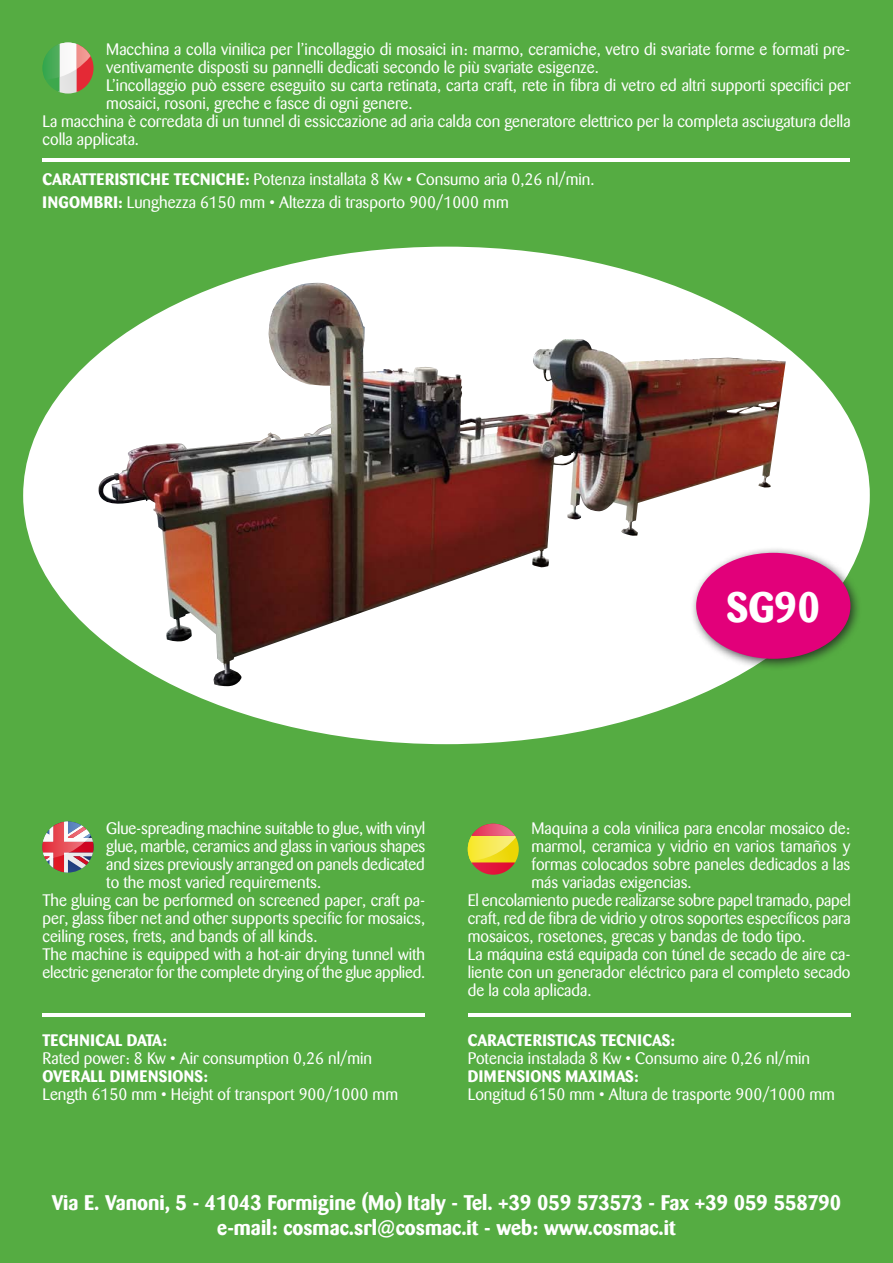
<style>
.page{position:relative;width:893px;height:1263px;background:#55ac42}
.page>*{position:absolute;margin:0;border:0;box-sizing:border-box;transform-origin:0 0}
.t1{font:700 42px "Barmeno";color:#fff}
.t2{font:700 21px/25.2px "Barmeno";color:#fff;text-align:center}
.t3{font:16.5px/22.5px "Barmeno";color:#fff}
.t4{font:700 16.5px "Barmeno";color:#fff}
.t5{font:700 16.5px "Barmeno";letter-spacing:.02em;color:#fff}
.s1{font-weight:700}
</style>
<div class="page">
<div style="left:23px;top:247px;width:847px;height:497px;background:#fff;border-radius:50%"></div>
<img style="left:96px;top:284px;width:690px;height:402px">
<hr style="left:43px;top:1013px;width:382px;height:3px;background:#fff">
<hr style="left:468px;top:1013px;width:382px;height:3px;background:#fff">
<svg style="left:43px;top:43px;width:51px;height:51px"></svg>
<svg style="left:468px;top:824px;width:51px;height:51px"></svg>
<svg style="left:43px;top:821px;width:51px;height:51px"></svg>
<hr style="left:43px;top:159px;width:807px;height:3px;background:#fff">
<div style="left:690px;top:547px;width:172px;height:124px;background:#1a171c;opacity:.75"></div>
<div style="left:696px;top:553px;width:154px;height:106px;background:#e2007a;border-radius:50%"></div>
<p class="t3" style="left:106px;top:38px;width:745px">Macchina a colla vinilica per l’incollaggio di mosaici in: marmo, ceramiche, vetro di svariate forme e formati pre-</p>
<p class="t3" style="left:106px;top:56px;width:494px">ventivamente disposti su pannelli dedicati secondo le più svariate esigenze.</p>
<p class="t3" style="left:106px;top:74px;width:746px">L’incollaggio può essere eseguito su carta retinata, carta craft, rete in fibra di vetro ed altri supporti specifici per</p>
<p class="t3" style="left:106px;top:92px;width:308px">mosaici, rosoni, greche e fasce di ogni genere.</p>
<p class="t3" style="left:43px;top:110px;width:809px">La macchina è corredata di un tunnel di essiccazione ad aria calda con generatore elettrico per la completa asciugatura della</p>
<p class="t3" style="left:43px;top:128px;width:98px">colla applicata.</p>
<p class="t3" style="left:43px;top:169px;width:554px"><span class="s1">CARATTERISTICHE TECNICHE:</span> Potenza installata 8 Kw • Consumo aria 0,26 nl/min.<br><span class="s1">INGOMBRI:</span> Lunghezza 6150 mm • Altezza di trasporto 900/1000 mm</p>
<h1 class="t1" style="left:726px;top:582px;width:95px">SG90</h1>
<p class="t3" style="left:106px;top:817px;width:320px">Glue-spreading machine suitable to glue, with vinyl</p>
<p class="t3" style="left:106px;top:835px;width:321px">glue, marble, ceramics and glass in various shapes</p>
<p class="t3" style="left:106px;top:853px;width:320px">and sizes previously arranged on panels dedicated</p>
<p class="t3" style="left:106px;top:871px;width:216px">to the most varied requirements.</p>
<p class="t3" style="left:43px;top:889px;width:384px">The gluing can be performed on screened paper, craft pa-</p>
<p class="t3" style="left:43px;top:907px;width:384px">per, glass fiber net and other supports specific for mosaics,</p>
<p class="t3" style="left:43px;top:925px;width:276px">ceiling roses, frets, and bands of all kinds.</p>
<p class="t3" style="left:43px;top:943px;width:384px">The machine is equipped with a hot-air drying tunnel with</p>
<p class="t3" style="left:43px;top:961px;width:384px">electric generator for the complete drying of the glue applied.</p>
<p class="t4" style="left:43px;top:1031px;width:126px">TECHNICAL DATA:</p>
<p class="t3" style="left:43px;top:1048px;width:331px">Rated power: 8 Kw • Air consumption 0,26 nl/min</p>
<p class="t5" style="left:43px;top:1067px;width:167px">OVERALL DIMENSIONS:</p>
<p class="t3" style="left:43px;top:1084px;width:357px">Length 6150 mm • Height of transport 900/1000 mm</p>
<p class="t3" style="left:532px;top:817px;width:320px">Maquina a cola vinilica para encolar mosaico de:</p>
<p class="t3" style="left:532px;top:835px;width:320px">marmol, ceramica y vidrio en varios tamaños y</p>
<p class="t3" style="left:532px;top:853px;width:320px">formas colocados sobre paneles dedicados a las</p>
<p class="t3" style="left:532px;top:871px;width:162px">más variadas exigencias.</p>
<p class="t3" style="left:468px;top:889px;width:385px">El encolamiento puede realizarse sobre papel tramado, papel</p>
<p class="t3" style="left:468px;top:907px;width:385px">craft, red de fibra de vidrio y otros soportes específicos para</p>
<p class="t3" style="left:468px;top:925px;width:339px">mosaicos, rosetones, grecas y bandas de todo tipo.</p>
<p class="t3" style="left:468px;top:943px;width:384px">La máquina está equipada con túnel de secado de aire ca-</p>
<p class="t3" style="left:468px;top:961px;width:384px">liente con un generador eléctrico para el completo secado</p>
<p class="t3" style="left:468px;top:979px;width:125px">de la cola aplicada.</p>
<p class="t4" style="left:468px;top:1031px;width:209px">CARACTERISTICAS TECNICAS:</p>
<p class="t3" style="left:468px;top:1048px;width:344px">Potencia instalada 8 Kw • Consumo aire 0,26 nl/min</p>
<p class="t5" style="left:468px;top:1067px;width:172px">DIMENSIONS MAXIMAS:</p>
<p class="t3" style="left:468px;top:1084px;width:369px">Longitud 6150 mm • Altura de trasporte 900/1000 mm</p>
<p class="t2" style="left:52px;top:1190px;width:791px">Via E. Vanoni, 5 - 41043 Formigine (Mo) Italy - Tel. +39 059 573573 - Fax +39 059 558790 e-mail: cosmac.srl@cosmac.it - web: www.cosmac.it</p>
</div>
